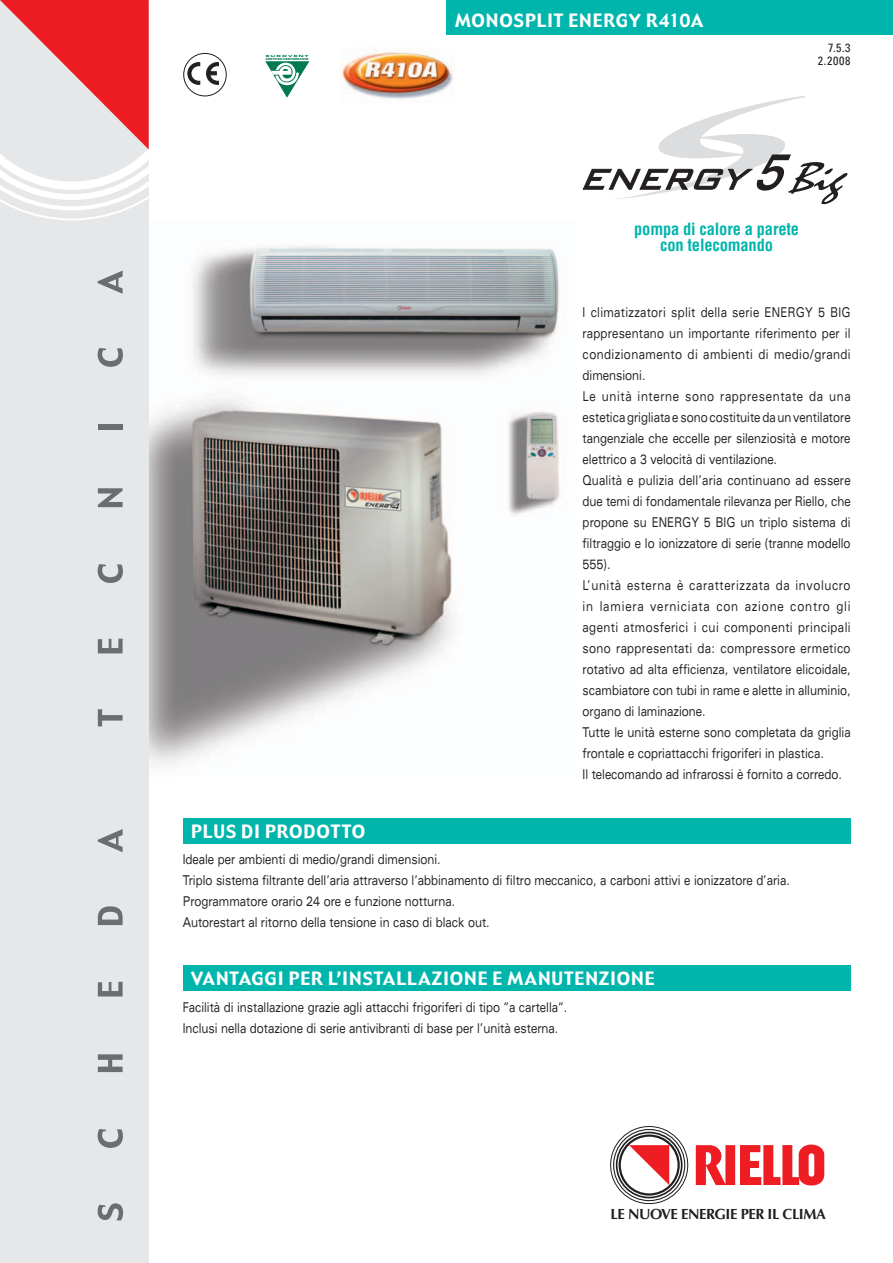
<style>
.page{position:relative;width:893px;height:1263px;background:#fff}
.page>*{position:absolute;margin:0;border:0;box-sizing:border-box;transform-origin:0 0}
.t1{font:18px "Gadget";letter-spacing:.05em;color:#fff}
.t2{font:700 condensed 16.5px/16.5px "Helvetica";letter-spacing:-.01em;color:#00b5ac;text-align:center}
.t3{font:700 14.7px "Optima";letter-spacing:-.03em;color:#231f20}
.t4{font:expanded 13.5px/21px "Univers";color:#231f20;scale:.7 1}
.t5{font:condensed 12px/13px "Univers";color:#231f20;text-align:right}
.t6{font:2.85px/2.5px "Eurostile Bold Extended Two";letter-spacing:.02em;color:#017951;scale:1.5 1}
</style>
<div class="page">
<img style="left:149px;top:245px;width:411px;height:521px">
<div style="left:0;top:0;width:149px;height:1263px;background:#e6e7e9"></div>
<svg style="left:0;top:0;width:149px;height:220px"></svg>
<div style="left:446px;top:0;width:446px;height:34px;background:#00b5ac"></div>
<div style="left:183px;top:818px;width:667px;height:26px;background:#00b5ac"></div>
<div style="left:183px;top:965px;width:667px;height:26px;background:#00b5ac"></div>
<svg style="left:98px;top:1203px;width:25px;height:17px"></svg>
<svg style="left:98px;top:1129px;width:25px;height:19px"></svg>
<svg style="left:98px;top:1054px;width:25px;height:18px"></svg>
<svg style="left:98px;top:981px;width:25px;height:16px"></svg>
<svg style="left:98px;top:906px;width:25px;height:19px"></svg>
<svg style="left:98px;top:829px;width:25px;height:23px"></svg>
<svg style="left:98px;top:709px;width:25px;height:17px"></svg>
<svg style="left:98px;top:638px;width:25px;height:15px"></svg>
<svg style="left:98px;top:564px;width:25px;height:19px"></svg>
<svg style="left:98px;top:488px;width:25px;height:19px"></svg>
<div style="left:98px;top:424px;width:25px;height:6px;background:#6c6d70"></div>
<svg style="left:98px;top:348px;width:25px;height:19px"></svg>
<svg style="left:98px;top:270px;width:25px;height:24px"></svg>
<svg style="left:188px;top:62px;width:12px;height:23px"></svg>
<svg style="left:206px;top:62px;width:13px;height:23px"></svg>
<div style="left:183px;top:53px;width:43px;height:43px;border:1px solid #231f20;border-radius:50%"></div>
<img style="left:341px;top:50px;width:112px;height:49px">
<svg style="left:265px;top:61px;width:44px;height:37px"></svg>
<div style="left:610px;top:1126px;width:78px;height:78px;border:1px solid #231f20;border-radius:50%"></div>
<div style="left:613px;top:1129px;width:72px;height:72px;border:1px solid #231f20;border-radius:50%"></div>
<div style="left:615px;top:1132px;width:67px;height:66px;border:2px solid #231f20;border-radius:50%"></div>
<div style="left:618px;top:1134px;width:61px;height:62px;border:2px solid #231f20;border-radius:50%"></div>
<svg style="left:629px;top:1145px;width:40px;height:40px"></svg>
<svg style="left:695px;top:1145px;width:129px;height:40px"></svg>
<svg style="left:582px;top:96px;width:265px;height:108px"></svg>
<p class="t6" style="left:266px;top:55px;width:30px">EUROVENT<br>CERTIFIED PERFORMANCE</p>
<h1 class="t1" style="left:191px;top:820px;width:176px">PLUS DI PRODOTTO</h1>
<h1 class="t1" style="left:455px;top:9px;width:250px">MONOSPLIT ENERGY R410A</h1>
<p class="t5" style="left:818px;top:42px;width:34px">7.5.3<br>2.2008</p>
<p class="t2" style="left:634px;top:222px;width:166px">pompa di calore a parete con telecomando</p>
<p class="t4" style="left:582px;top:303px;width:384px">I climatizzatori split della serie ENERGY 5 BIG rappresentano un importante riferimento per il condizionamento di ambienti di medio/grandi dimensioni.<br>Le unità interne sono rappresentate da una estetica grigliata e sono costituite da un ventilatore tangenziale che eccelle per silenziosità e motore elettrico a 3 velocità di ventilazione.<br>Qualità e pulizia dell’aria continuano ad essere due temi di fondamentale rilevanza per Riello, che propone su ENERGY 5 BIG un triplo sistema di filtraggio e lo ionizzatore di serie (tranne modello 555).<br>L’unità esterna è caratterizzata da involucro in lamiera verniciata con azione contro gli agenti atmosferici i cui componenti principali sono rappresentati da: compressore ermetico rotativo ad alta efficienza, ventilatore elicoidale, scambiatore con tubi in rame e alette in alluminio, organo di laminazione.<br>Tutte le unità esterne sono completata da griglia frontale e copriattacchi frigoriferi in plastica.<br>Il telecomando ad infrarossi è fornito a corredo.</p>
<p class="t4" style="left:183px;top:850px;width:868px">Ideale per ambienti di medio/grandi dimensioni.<br>Triplo sistema filtrante dell’aria attraverso l’abbinamento di filtro meccanico, a carboni attivi e ionizzatore d’aria.<br>Programmatore orario 24 ore e funzione notturna.<br>Autorestart al ritorno della tensione in caso di black out.</p>
<h1 class="t1" style="left:191px;top:967px;width:464px">VANTAGGI PER L’INSTALLAZIONE E MANUTENZIONE</h1>
<p class="t4" style="left:183px;top:998px;width:551px">Facilità di installazione grazie agli attacchi frigoriferi di tipo “a cartella“.<br>Inclusi nella dotazione di serie antivibranti di base per l’unità esterna.</p>
<p class="t3" style="left:610px;top:1208px;width:217px">LE NUOVE ENERGIE PER IL CLIMA</p>
</div>
